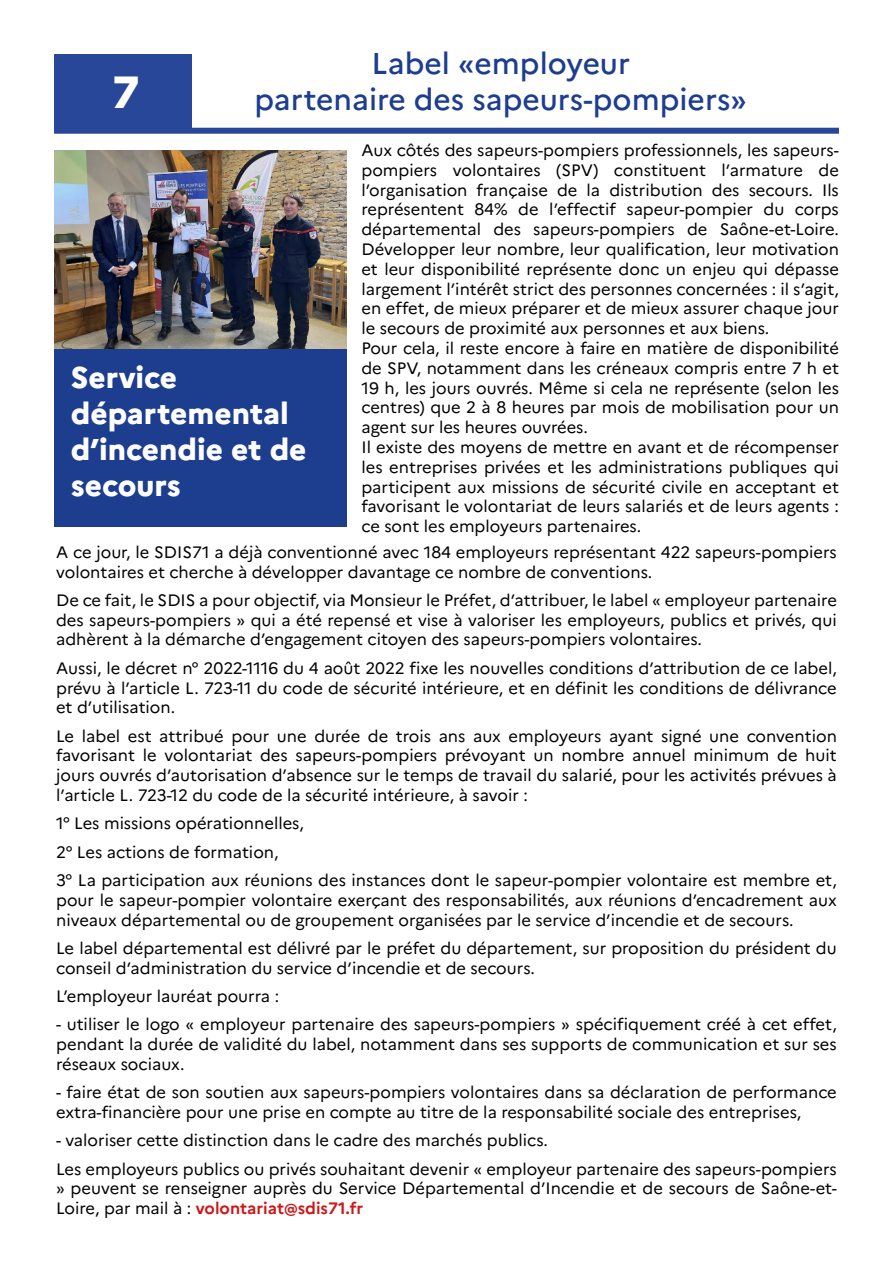
<style>
.page{position:relative;width:893px;height:1263px;background:#fff}
.page>*{position:absolute;margin:0;border:0;box-sizing:border-box;transform-origin:0 0}
.t1{font:800 45px "Marianne";color:#fff}
.t2{font:500 30px/36px "Marianne";color:#1d3d8f;text-align:center}
.t3{font:800 30px/36px "Marianne";color:#fff}
.t4{font:16.5px/19.8px "Marianne";color:#000}
.s1{font-weight:700;color:#cd1719}
</style>
<div class="page">
<div style="left:54px;top:54px;width:137px;height:76px;background:#284798"></div>
<div style="left:54px;top:128px;width:785px;height:6px;background:#284798"></div>
<div style="left:54px;top:347px;width:293px;height:179px;background:#1d3d8f"></div>
<img style="left:54px;top:151px;width:293px;height:198px">
<h2 class="t2" style="left:255px;top:42px;width:494px">Label «employeur<br>partenaire des sapeurs-pompiers»</h2>
<p class="t4" style="left:361px;top:139px;width:479px">Aux côtés des sapeurs-pompiers professionnels, les sapeurs&shy;pompiers volontaires (SPV) constituent l’armature de l’organisation française de la distribution des secours. Ils représentent 84% de l’effectif sapeur-pompier du corps départemental des sapeurs-pompiers de Saône-et-Loire.<br>Développer leur nombre, leur qualification, leur motivation et leur disponibilité représente donc un enjeu qui dépasse largement l’intérêt strict des personnes concernées : il s’agit, en effet, de mieux préparer et de mieux assurer chaque jour le secours de proximité aux personnes et aux biens.<br>Pour cela, il reste encore à faire en matière de disponibilité de SPV, notamment dans les créneaux compris entre 7 h et 19 h, les jours ouvrés. Même si cela ne représente (selon les centres) que 2 à 8 heures par mois de mobilisation pour un agent sur les heures ouvrées.<br>Il existe des moyens de mettre en avant et de récompenser les entreprises privées et les administrations publiques qui participent aux missions de sécurité civile en acceptant et favorisant le volontariat de leurs salariés et de leurs agents : ce sont les employeurs partenaires.</p>
<p class="t4" style="left:56px;top:541px;width:782px">A ce jour, le SDIS71 a déjà conventionné avec 184 employeurs représentant 422 sapeurs-pompiers volontaires et cherche à développer davantage ce nombre de conventions.</p>
<p class="t4" style="left:56px;top:589px;width:782px;text-align:justify">De ce fait, le SDIS a pour objectif, via Monsieur le Préfet, d’attribuer, le label « employeur partenaire des sapeurs-pompiers » qui a été repensé et vise à valoriser les employeurs, publics et privés, qui adhèrent à la démarche d’engagement citoyen des sapeurs-pompiers volontaires.</p>
<p class="t4" style="left:56px;top:657px;width:782px;text-align:justify">Aussi, le décret n° 2022-1116 du 4 août 2022 fixe les nouvelles conditions d’attribution de ce label, prévu à l’article L. 723-11 du code de sécurité intérieure, et en définit les conditions de délivrance et d’utilisation.</p>
<p class="t4" style="left:56px;top:724px;width:782px;text-align:justify">Le label est attribué pour une durée de trois ans aux employeurs ayant signé une convention favorisant le volontariat des sapeurs-pompiers prévoyant un nombre annuel minimum de huit jours ouvrés d’autorisation d’absence sur le temps de travail du salarié, pour les activités prévues à l’article L. 723-12 du code de la sécurité intérieure, à savoir :</p>
<p class="t4" style="left:56px;top:808px;width:782px;line-height:28.3px">1° Les missions opérationnelles,<br>2° Les actions de formation,<br>3° La participation aux réunions des instances dont le sapeur-pompier volontaire est membre et,</p>
<p class="t4" style="left:56px;top:889px;width:782px">pour le sapeur-pompier volontaire exerçant des responsabilités, aux réunions d’encadrement aux niveaux départemental ou de groupement organisées par le service d’incendie et de secours.</p>
<p class="t4" style="left:56px;top:937px;width:782px">Le label départemental est délivré par le préfet du département, sur proposition du président du conseil d’administration du service d’incendie et de secours.</p>
<p class="t4" style="left:56px;top:985px;width:225px">L’employeur lauréat pourra :</p>
<p class="t4" style="left:56px;top:1013px;width:782px;text-align:justify">- utiliser le logo « employeur partenaire des sapeurs-pompiers » spécifiquement créé à cet effet, pendant la durée de validité du label, notamment dans ses supports de communication et sur ses réseaux sociaux.</p>
<p class="t4" style="left:56px;top:1081px;width:782px">- faire état de son soutien aux sapeurs-pompiers volontaires dans sa déclaration de performance extra-financière pour une prise en compte au titre de la responsabilité sociale des entreprises,</p>
<p class="t4" style="left:56px;top:1125px;width:782px;line-height:28.3px">- valoriser cette distinction dans le cadre des marchés publics.<br>Les employeurs publics ou privés souhaitant devenir « employeur partenaire des sapeurs-pompiers</p>
<p class="t4" style="left:56px;top:1177px;width:782px">» peuvent se renseigner auprès du Service Départemental d’Incendie et de secours de Saône-et-<br>Loire, par mail à : <span class="s1">volontariat@sdis71.fr</span></p>
<h1 class="t1" style="left:112px;top:57px;width:28px">7</h1>
<h2 class="t3" style="left:71px;top:356px;width:237px">Service départemental d’incendie et de secours</h2>
</div>
